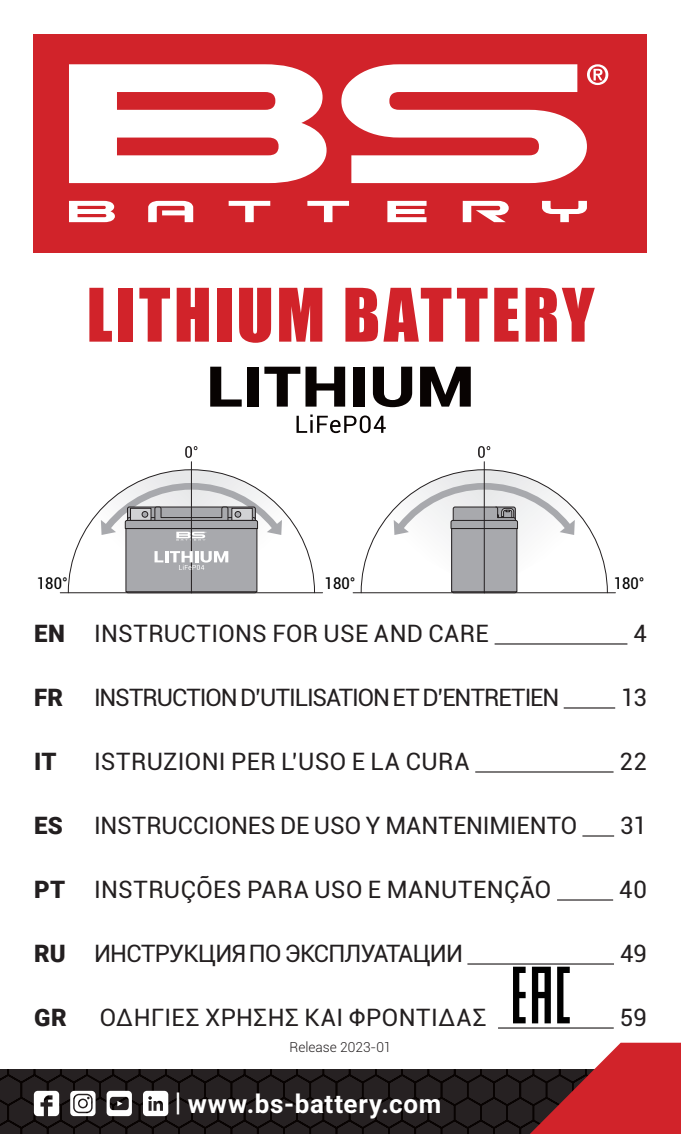
<style>
.page{position:relative;width:681px;height:1134px;background:#fff}
.page>*{position:absolute;margin:0;border:0;box-sizing:border-box;transform-origin:0 0}
.t1{font:68px "Impact";letter-spacing:.045em;color:#d1232a}
.t2{font:700 26px "Roboto";letter-spacing:.025em;color:#fff}
.t3{font:24px "Roboto";letter-spacing:.005em;color:#231f20}
.t4{font:24px "Roboto";letter-spacing:-.04em;color:#231f20}
.t5{font:24px "Roboto";letter-spacing:-.03em;color:#231f20}
.t6{font:900 24px "Roboto";letter-spacing:.02em;color:#231f20}
.t7{font:condensed 16px "Roboto";color:#000}
.t8{font:300 13.6px "Roboto";color:#231f20}
.s1{font-weight:900}
</style>
<div class="page">
<svg style="left:0;top:1043px;width:680px;height:91px"></svg>
<svg style="left:68px;top:469px;width:539px;height:124px"></svg>
<svg style="left:185px;top:446px;width:12px;height:12px"></svg>
<hr style="left:60px;top:592px;width:131px;height:1px;background:#231f20">
<hr style="left:191px;top:592px;width:131px;height:1px;background:#231f20">
<svg style="left:478px;top:446px;width:12px;height:12px"></svg>
<hr style="left:353px;top:592px;width:131px;height:1px;background:#231f20">
<hr style="left:484px;top:592px;width:131px;height:1px;background:#231f20">
<svg style="left:377px;top:470px;width:213px;height:123px"></svg>
<hr style="left:483px;top:462px;width:1px;height:131px;background:#231f20">
<hr style="left:191px;top:462px;width:1px;height:131px;background:#231f20">
<svg style="left:85px;top:470px;width:213px;height:123px"></svg>
<hr style="left:494px;top:643px;width:133px;height:2px;background:#231f20">
<hr style="left:563px;top:707px;width:52px;height:2px;background:#231f20">
<hr style="left:475px;top:771px;width:138px;height:2px;background:#231f20">
<hr style="left:582px;top:835px;width:32px;height:2px;background:#231f20">
<hr style="left:556px;top:899px;width:57px;height:2px;background:#231f20">
<hr style="left:467px;top:963px;width:146px;height:2px;background:#231f20">
<hr style="left:498px;top:1027px;width:115px;height:2px;background:#231f20">
<div style="left:34px;top:34px;width:612px;height:218px;background:#d1232a"></div>
<svg style="left:69px;top:64px;width:257px;height:119px"></svg>
<svg style="left:69px;top:201px;width:46px;height:21px"></svg>
<svg style="left:148px;top:201px;width:45px;height:21px"></svg>
<svg style="left:228px;top:201px;width:42px;height:21px"></svg>
<svg style="left:307px;top:201px;width:42px;height:21px"></svg>
<svg style="left:387px;top:201px;width:39px;height:21px"></svg>
<svg style="left:462px;top:201px;width:46px;height:21px"></svg>
<svg style="left:542px;top:201px;width:44px;height:21px"></svg>
<svg style="left:341px;top:64px;width:267px;height:119px"></svg>
<svg style="left:210px;top:367px;width:31px;height:40px"></svg>
<div style="left:248px;top:367px;width:11px;height:40px;background:#080302"></div>
<svg style="left:264px;top:367px;width:81px;height:40px"></svg>
<div style="left:353px;top:367px;width:11px;height:40px;background:#080302"></div>
<svg style="left:373px;top:367px;width:39px;height:40px"></svg>
<svg style="left:420px;top:367px;width:50px;height:40px"></svg>
<svg style="left:296px;top:414px;width:89px;height:19px"></svg>
<svg style="left:513px;top:967px;width:12px;height:56px"></svg>
<svg style="left:557px;top:967px;width:12px;height:56px"></svg>
<svg style="left:531px;top:967px;width:19px;height:56px"></svg>
<h1 class="t1" style="left:87px;top:262px;width:509px">LITHIUM BATTERY</h1>
<p class="t7" style="left:37px;top:572px;width:32px">180°</p>
<p class="t7" style="left:324px;top:572px;width:32px">180°</p>
<p class="t7" style="left:613px;top:572px;width:32px">180°</p>
<p class="t3" style="left:34px;top:617px;width:456px"><span class="s1">EN</span> INSTRUCTIONS FOR USE AND CARE</p>
<p class="t3" style="left:633px;top:617px;width:15px">4</p>
<p class="t6" style="left:34px;top:681px;width:31px">FR</p>
<p class="t4" style="left:94px;top:681px;width:466px">INSTRUCTION D’UTILISATION ET D’ENTRETIEN</p>
<p class="t3" style="left:621px;top:681px;width:27px">13</p>
<p class="t6" style="left:34px;top:745px;width:24px">IT</p>
<p class="t3" style="left:94px;top:745px;width:377px">ISTRUZIONI PER L’USO E LA CURA</p>
<p class="t3" style="left:619px;top:745px;width:29px">22</p>
<p class="t6" style="left:34px;top:809px;width:30px">ES</p>
<p class="t3" style="left:94px;top:809px;width:484px">INSTRUCCIONES DE USO Y MANTENIMIENTO</p>
<p class="t3" style="left:620px;top:809px;width:28px">31</p>
<p class="t3" style="left:34px;top:873px;width:518px"><span class="s1">PT</span> INSTRUÇÕES PARA USO E MANUTENÇÃO</p>
<p class="t3" style="left:619px;top:873px;width:29px">40</p>
<p class="t5" style="left:34px;top:937px;width:430px"><span class="s1">RU</span> ИНСТРУКЦИЯ ПО ЭКСПЛУАТАЦИИ</p>
<p class="t3" style="left:619px;top:937px;width:28px">49</p>
<p class="t6" style="left:34px;top:1001px;width:34px">GR</p>
<p class="t3" style="left:100px;top:1001px;width:388px">ΟΔΗΓΙEΣ ΧΡΗΣΗΣ ΚΑΙ ΦΡΟΝΤΙΔΑΣ</p>
<p class="t3" style="left:619px;top:1001px;width:29px">59</p>
<p class="t8" style="left:289px;top:1037px;width:104px">Release 2023-01</p>
<p class="t2" style="left:175px;top:1085px;width:268px">| www.bs-battery.com</p>
</div>
